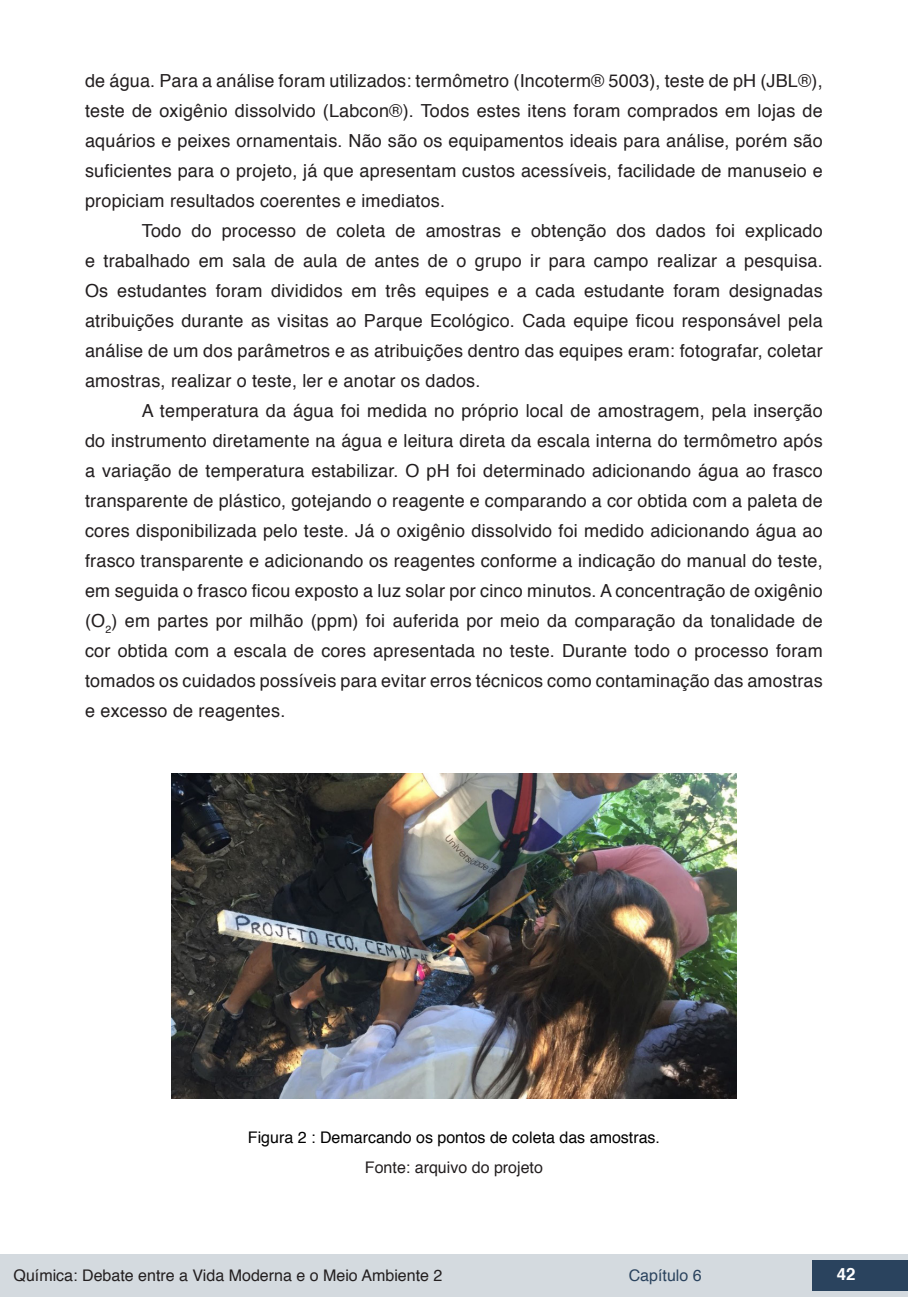
<style>
.page{position:relative;width:908px;height:1304px;background:#fff}
.page>*{position:absolute;margin:0;border:0;box-sizing:border-box;transform-origin:0 0}
.t1{font:18px/30px "Helvetica";letter-spacing:.01em;color:#231f20;text-align:justify}
.t2{font:700 16.8px "Helvetica";color:#fff}
.t3{font:16px "Helvetica";color:#231f20}
.t4{font:16px "Helvetica";color:#000}
.t5{font:16px "Helvetica";color:#2a435e}
</style>
<div class="page">
<div style="left:0;top:1254px;width:906px;height:43px;background:#d4dadf"></div>
<div style="left:812px;top:1261px;width:95px;height:30px;background:#2a435e"></div>
<img style="left:172px;top:774px;width:563px;height:324px">
<p class="t1" style="left:85px;top:66px;width:738px">de água. Para a análise foram utilizados: termômetro (Incoterm® 5003), teste de pH (JBL®), teste de oxigênio dissolvido (Labcon®). Todos estes itens foram comprados em lojas de aquários e peixes ornamentais. Não são os equipamentos ideais para análise, porém são suficientes para o projeto, já que apresentam custos acessíveis, facilidade de manuseio e propiciam resultados coerentes e imediatos.</p>
<p class="t1" style="left:85px;top:216px;width:738px;text-indent:57px">Todo do processo de coleta de amostras e obtenção dos dados foi explicado e trabalhado em sala de aula de antes de o grupo ir para campo realizar a pesquisa.<br>Os estudantes foram divididos em três equipes e a cada estudante foram designadas atribuições durante as visitas ao Parque Ecológico. Cada equipe ficou responsável pela análise de um dos parâmetros e as atribuições dentro das equipes eram: fotografar, coletar amostras, realizar o teste, ler e anotar os dados.</p>
<p class="t1" style="left:85px;top:396px;width:739px;text-indent:57px">A temperatura da água foi medida no próprio local de amostragem, pela inserção do instrumento diretamente na água e leitura direta da escala interna do termômetro após a variação de temperatura estabilizar. O pH foi determinado adicionando água ao frasco transparente de plástico, gotejando o reagente e comparando a cor obtida com a paleta de cores disponibilizada pelo teste. Já o oxigênio dissolvido foi medido adicionando água ao frasco transparente e adicionando os reagentes conforme a indicação do manual do teste, em seguida o frasco ficou exposto a luz solar por cinco minutos. A concentração de oxigênio (O<sub>2</sub>) em partes por milhão (ppm) foi auferida por meio da comparação da tonalidade de cor obtida com a escala de cores apresentada no teste. Durante todo o processo foram tomados os cuidados possíveis para evitar erros técnicos como contaminação das amostras e excesso de reagentes.</p>
<p class="t4" style="left:248px;top:1125px;width:413px">Figura 2 : Demarcando os pontos de coleta das amostras.</p>
<p class="t3" style="left:365px;top:1155px;width:179px">Fonte: arquivo do projeto</p>
<p class="t3" style="left:14px;top:1263px;width:430px">Química: Debate entre a Vida Moderna e o Meio Ambiente 2</p>
<p class="t5" style="left:628px;top:1263px;width:74px">Capítulo 6</p>
<p class="t2" style="left:836px;top:1261px;width:20px">42</p>
</div>
